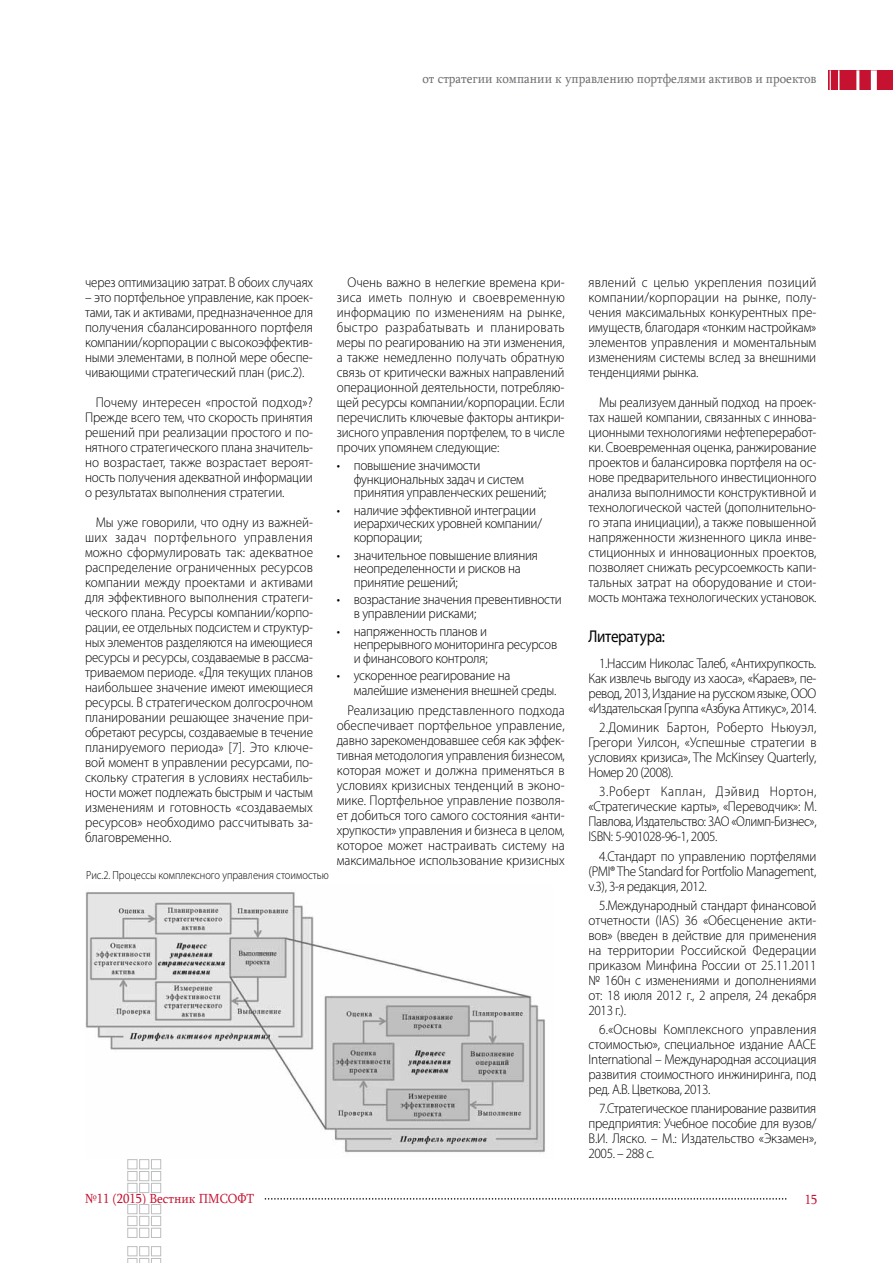
<style>
.page{position:relative;width:893px;height:1263px;background:#fff}
.page>*{position:absolute;margin:0;border:0;box-sizing:border-box;transform-origin:0 0}
.t1{font:17.1px "Myriad Pro";letter-spacing:-.02em;color:#000;scale:.88 1}
.t2{font:300 14.1px/15px "Myriad Pro";letter-spacing:-.015em;color:#000;text-align:justify;scale:.94 1}
.t3{font:300 14.1px/15px "Myriad Pro";letter-spacing:-.015em;color:#000;text-align:justify;scale:.93 1}
.t4{font:300 14.1px "Myriad Pro";letter-spacing:-.015em;color:#000;scale:.92 1}
.t5{font:13.5px "Sylfaen";color:#6d6e71;scale:.94 1}
.t6{font:13.5px "Sylfaen";color:#c41230;scale:.94 1}
.t7{font:300 11.7px "Myriad Pro";letter-spacing:-.005em;color:#000;scale:.9 1}
</style>
<div class="page">
<div style="left:828px;top:70px;width:65px;height:20px;background:#c41230"></div>
<svg style="left:838px;top:70px;width:1px;height:20px"></svg>
<div style="left:871px;top:70px;width:6px;height:20px;background:#fff"></div>
<hr style="left:856px;top:70px;width:3px;height:20px;background:#fff">
<svg style="left:830px;top:70px;width:1px;height:20px"></svg>
<svg style="left:264px;top:1198px;width:523px;height:1px"></svg>
<div style="left:151px;top:1246px;width:10px;height:10px;background:#fff;border:1px solid #bcbec0"></div>
<div style="left:139px;top:1246px;width:10px;height:10px;background:#fff;border:1px solid #bcbec0"></div>
<div style="left:128px;top:1246px;width:9px;height:10px;background:#fff;border:1px solid #bcbec0"></div>
<svg style="left:128px;top:1258px;width:33px;height:5px"></svg>
<div style="left:151px;top:1204px;width:10px;height:10px;background:#fff;border:1px solid #bcbec0"></div>
<div style="left:139px;top:1204px;width:10px;height:10px;background:#fff;border:1px solid #bcbec0"></div>
<div style="left:128px;top:1204px;width:9px;height:10px;background:#fff;border:1px solid #bcbec0"></div>
<div style="left:151px;top:1216px;width:10px;height:10px;background:#fff;border:1px solid #bcbec0"></div>
<div style="left:151px;top:1228px;width:10px;height:9px;background:#fff;border:1px solid #bcbec0"></div>
<div style="left:139px;top:1216px;width:10px;height:10px;background:#fff;border:1px solid #bcbec0"></div>
<div style="left:139px;top:1228px;width:10px;height:9px;background:#fff;border:1px solid #bcbec0"></div>
<div style="left:128px;top:1216px;width:9px;height:10px;background:#fff;border:1px solid #bcbec0"></div>
<div style="left:128px;top:1228px;width:9px;height:9px;background:#fff;border:1px solid #bcbec0"></div>
<div style="left:151px;top:1159px;width:10px;height:10px;background:#fff;border:1px solid #bcbec0"></div>
<div style="left:139px;top:1159px;width:10px;height:10px;background:#fff;border:1px solid #bcbec0"></div>
<div style="left:128px;top:1159px;width:9px;height:10px;background:#fff;border:1px solid #bcbec0"></div>
<div style="left:151px;top:1171px;width:10px;height:10px;background:#fff;border:1px solid #bcbec0"></div>
<div style="left:151px;top:1183px;width:10px;height:10px;background:#fff;border:1px solid #bcbec0"></div>
<div style="left:139px;top:1171px;width:10px;height:10px;background:#fff;border:1px solid #bcbec0"></div>
<div style="left:139px;top:1183px;width:10px;height:10px;background:#fff;border:1px solid #bcbec0"></div>
<div style="left:128px;top:1171px;width:9px;height:10px;background:#fff;border:1px solid #bcbec0"></div>
<div style="left:128px;top:1183px;width:9px;height:10px;background:#fff;border:1px solid #bcbec0"></div>
<img style="left:85px;top:891px;width:460px;height:262px">
<p class="t5" style="left:422px;top:70px;width:421px">от стратегии компании к управлению портфелями активов и проектов</p>
<p class="t4" style="left:85px;top:274px;width:249px">через оптимизацию затрат. В обоих случаях</p>
<p class="t3" style="left:85px;top:290px;width:247px">– это портфельное управление, как проек&shy;тами, так и активами, предназначенное для получения сбалансированного портфеля компании/корпорации с высокоэффектив&shy;ными элементами, в полной мере обеспе&shy;чивающими стратегический план (рис.2).</p>
<p class="t2" style="left:85px;top:395px;width:244px;text-indent:11px">Почему интересен «простой подход»?<br>Прежде всего тем, что скорость принятия решений при реализации простого и по&shy;нятного стратегического плана значитель&shy;но возрастает, также возрастает вероят&shy;ность получения адекватной информации о результатах выполнения стратегии.</p>
<p class="t2" style="left:85px;top:515px;width:244px;text-indent:11px">Мы уже говорили, что одну из важней&shy;ших задач портфельного управления можно сформулировать так: адекватное распределение ограниченных ресурсов компании между проектами и активами для эффективного выполнения стратеги&shy;ческого плана. Ресурсы компании/корпо&shy;рации, ее отдельных подсистем и структур&shy;ных элементов разделяются на имеющиеся ресурсы и ресурсы, создаваемые в рассма&shy;триваемом периоде. «Для текущих планов наибольшее значение имеют имеющиеся ресурсы. В стратегическом долгосрочном планировании решающее значение при&shy;обретают ресурсы, создаваемые в течение планируемого периода» [7]. Это ключе&shy;вой момент в управлении ресурсами, по&shy;скольку стратегия в условиях нестабиль&shy;ности может подлежать быстрым и частым изменениям и готовность «создаваемых ресурсов» необходимо рассчитывать за&shy;благовременно.</p>
<p class="t7" style="left:86px;top:868px;width:271px">Рис.2. Процессы комплексного управления стоимостью</p>
<p class="t2" style="left:337px;top:275px;width:244px;text-indent:11px">Очень важно в нелегкие времена кри&shy;зиса иметь полную и своевременную информацию по изменениям на рынке, быстро разрабатывать и планировать меры по реагированию на эти изменения, а также немедленно получать обратную связь от критически важных направлений операционной деятельности, потребляю&shy;щей ресурсы компании/корпорации. Если перечислить ключевые факторы антикри&shy;зисного управления портфелем, то в числе прочих упомянем следующие:</p>
<p class="t2" style="left:354px;top:458px;width:206px;line-height:13.5px;text-align:left;text-indent:-17px">• повышение значимости функциональных задач и систем принятия управленческих решений;</p>
<p class="t2" style="left:354px;top:503px;width:202px;line-height:13.5px;text-align:left;text-indent:-17px">• наличие эффективной интеграции иерархических уровней компании/ корпорации;</p>
<p class="t2" style="left:354px;top:548px;width:198px;line-height:13.5px;text-align:left;text-indent:-17px">• значительное повышение влияния неопределенности и рисков на принятие решений;</p>
<p class="t2" style="left:354px;top:593px;width:223px;line-height:13.5px;text-indent:-17px">• возрастание значения превентивности в управлении рисками;</p>
<p class="t2" style="left:354px;top:624px;width:218px;line-height:13.5px;text-align:left;text-indent:-17px">• напряженность планов и непрерывного мониторинга ресурсов и финансового контроля;</p>
<p class="t2" style="left:354px;top:668px;width:217px;text-indent:-17px">• ускоренное реагирование на малейшие изменения внешней среды.</p>
<p class="t2" style="left:337px;top:702px;width:244px;text-indent:11px">Реализацию представленного подхода обеспечивает портфельное управление, давно зарекомендовавшее себя как эффек&shy;тивная методология управления бизнесом, которая может и должна применяться в условиях кризисных тенденций в эконо&shy;мике. Портфельное управление позволя&shy;ет добиться того самого состояния «анти&shy;хрупкости» управления и бизнеса в целом, которое может настраивать систему на максимальное использование кризисных</p>
<p class="t2" style="left:588px;top:275px;width:244px">явлений с целью укрепления позиций компании/корпорации на рынке, полу&shy;чения максимальных конкурентных пре&shy;имуществ, благодаря «тонким настройкам» элементов управления и моментальным изменениям системы вслед за внешними тенденциями рынка.</p>
<p class="t3" style="left:588px;top:395px;width:247px;text-indent:11px">Мы реализуем данный подход на проек&shy;тах нашей компании, связанных с иннова&shy;ционными технологиями нефтепереработ&shy;ки. Своевременная оценка, ранжирование проектов и балансировка портфеля на ос&shy;нове предварительного инвестиционного анализа выполнимости конструктивной и технологической частей (дополнительно&shy;го этапа инициации), а также повышенной напряженности жизненного цикла инве&shy;стиционных и инновационных проектов, позволяет снижать ресурсоемкость капи&shy;тальных затрат на оборудование и стои&shy;мость монтажа технологических установок.</p>
<p class="t1" style="left:588px;top:626px;width:88px">Литература:</p>
<p class="t2" style="left:588px;top:655px;width:244px;text-indent:11px">1.Нассим Николас Талеб, «Антихрупкость.<br>Как извлечь выгоду из хаоса», «Караев», пе&shy;ревод, 2013, Издание на русском языке, ООО «Издательская Группа «Азбука Аттикус», 2014.</p>
<p class="t2" style="left:588px;top:720px;width:244px;text-indent:11px">2.Доминик Бартон, Роберто Ньюуэл, Грегори Уилсон, «Успешные стратегии в условиях кризиса», The McKinsey Quarterly, Номер 20 (2008).</p>
<p class="t2" style="left:588px;top:784px;width:244px;text-indent:11px">3.Роберт Каплан, Дэйвид Нортон, «Стратегические карты», «Переводчик»: М.<br>Павлова, Издательство: ЗАО «Олимп-Бизнес», ISBN: 5-901028-96-1, 2005.</p>
<p class="t2" style="left:588px;top:848px;width:244px;text-indent:11px">4.Стандарт по управлению портфелями (PMI® The Standard for Portfolio Management, v.3), 3-я редакция, 2012.</p>
<p class="t2" style="left:588px;top:897px;width:244px;text-indent:11px">5.Международный стандарт финансовой отчетности (IAS) 36 «Обесценение акти&shy;вов» (введен в действие для применения на территории Российской Федерации приказом Минфина России от 25.11.2011 № 160н c изменениями и дополнениями от: 18 июля 2012 г., 2 апреля, 24 декабря 2013 г.).</p>
<p class="t2" style="left:588px;top:1022px;width:244px;text-indent:11px">6.«Основы Комплексного управления стоимостью», специальное издание AACE International – Международная ассоциация развития стоимостного инжиниринга, под ред. А.В. Цветкова, 2013.</p>
<p class="t2" style="left:588px;top:1101px;width:244px;text-indent:11px">7.Стратегическое планирование развития предприятия: Учебное пособие для вузов/ В.И. Ляско. – М.: Издательство «Экзамен», 2005. – 288 с.</p>
<p class="t6" style="left:85px;top:1189px;width:181px">№11 (2015) Вестник ПМСОФТ</p>
<p class="t6" style="left:805px;top:1190px;width:15px">15</p>
</div>
